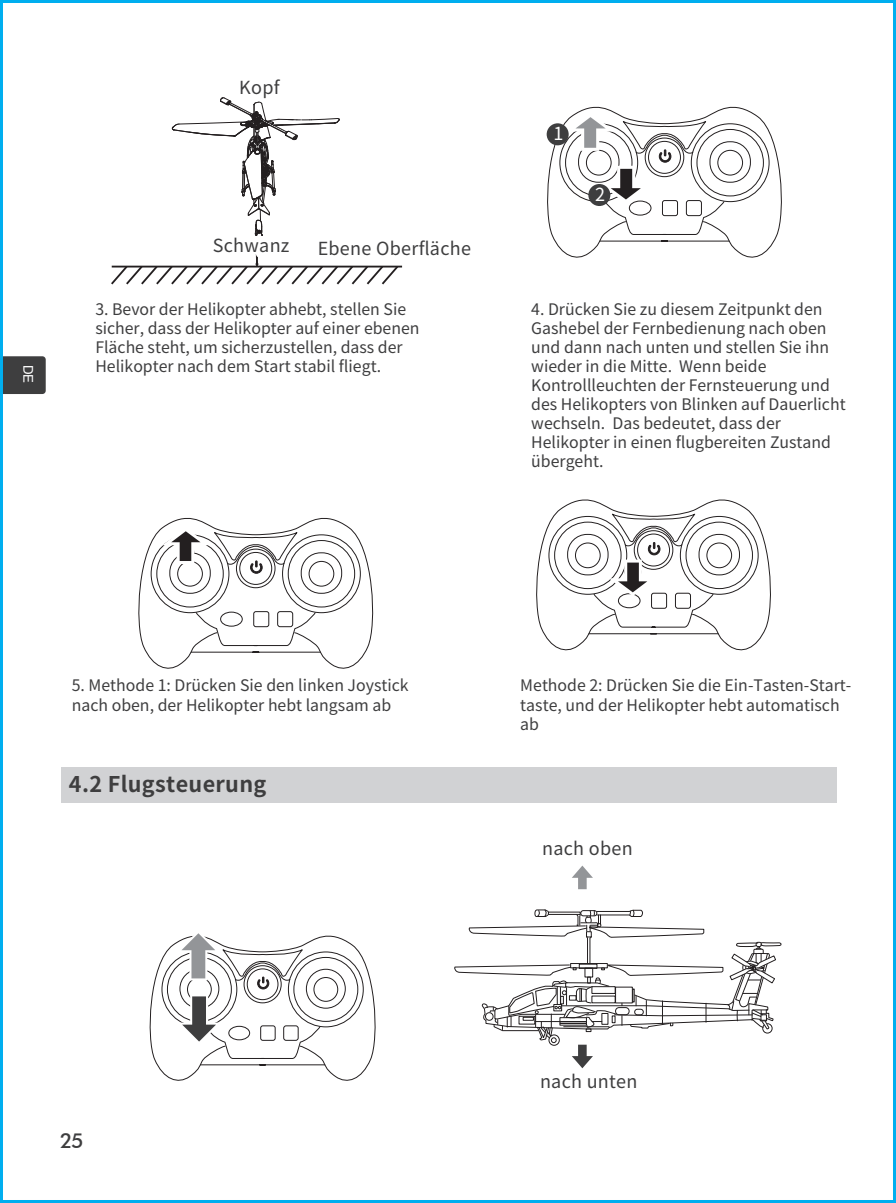
<style>
.page{position:relative;width:896px;height:1203px;background:#fff}
.page>*{position:absolute;margin:0;border:0;box-sizing:border-box;transform-origin:0 0}
.t1{font:700 21.6px "Source Han Sans SC";letter-spacing:.015em;color:#3e3e3f}
.t2{font:500 20.7px "Futura BT";color:#3e3e3f}
.t3{font:18px "Source Han Sans SC";letter-spacing:.015em;color:#3e3e3f}
.t4{font:18px "Source Han Sans SC";color:#fff}
.t5{font:15.9px/19.2px "Source Han Sans SC";color:#3e3e3f}
.t6{font:13.5px "Arial";color:#fff}
</style>
<div class="page">
<div style="left:4px;top:356px;width:42px;height:38px;background:#3e3e3f"></div>
<svg style="left:572px;top:865px;width:21px;height:25px"></svg>
<svg style="left:149px;top:933px;width:227px;height:148px"></svg>
<svg style="left:454px;top:909px;width:328px;height:160px"></svg>
<svg style="left:138px;top:517px;width:236px;height:152px"></svg>
<svg style="left:536px;top:499px;width:235px;height:152px"></svg>
<hr style="left:112px;top:265px;width:290px;height:2px;background:#231f20">
<svg style="left:111px;top:97px;width:289px;height:188px"></svg>
<div style="left:238px;top:236px;width:43px;height:18px;background:#fff"></div>
<svg style="left:546px;top:106px;width:236px;height:152px"></svg>
<div style="left:547px;top:123px;width:22px;height:22px;background:#3e3e3f;border-radius:50%"></div>
<div style="left:588px;top:184px;width:22px;height:22px;background:#3e3e3f;border-radius:50%"></div>
<div style="left:61px;top:767px;width:776px;height:36px;background:#d1d2d4"></div>
<p class="t6" style="left:38px;top:365px;width:20px;rotate:90deg">DE</p>
<p class="t3" style="left:239px;top:77px;width:42px">Kopf</p>
<p class="t3" style="left:213px;top:235px;width:78px">Schwanz</p>
<p class="t3" style="left:318px;top:238px;width:155px">Ebene Oberfläche</p>
<p class="t5" style="left:95px;top:299px;width:326px">3. Bevor der Helikopter abhebt, stellen Sie sicher, dass der Helikopter auf einer ebenen Fläche steht, um sicherzustellen, dass der Helikopter nach dem Start stabil fliegt.</p>
<p class="t4" style="left:553px;top:124px;width:11px">1</p>
<p class="t4" style="left:595px;top:184px;width:11px">2</p>
<p class="t5" style="left:531px;top:299px;width:316px">4. Drücken Sie zu diesem Zeitpunkt den Gashebel der Fernbedienung nach oben und dann nach unten und stellen Sie ihn wieder in die Mitte. Wenn beide Kontrollleuchten der Fernsteuerung und des Helikopters von Blinken auf Dauerlicht wechseln. Das bedeutet, dass der Helikopter in einen flugbereiten Zustand übergeht.</p>
<p class="t5" style="left:72px;top:676px;width:338px">5. Methode 1: Drücken Sie den linken Joystick nach oben, der Helikopter hebt langsam ab</p>
<h1 class="t1" style="left:69px;top:771px;width:199px">4.2 Flugsteuerung</h1>
<p class="t5" style="left:520px;top:676px;width:333px">Methode 2: Drücken Sie die Ein-Tasten-Start&shy;taste, und der Helikopter hebt automatisch ab</p>
<p class="t3" style="left:542px;top:837px;width:92px">nach oben</p>
<h2 class="t2" style="left:60px;top:1127px;width:25px">25</h2>
<p class="t3" style="left:540px;top:1071px;width:99px">nach unten</p>
</div>
